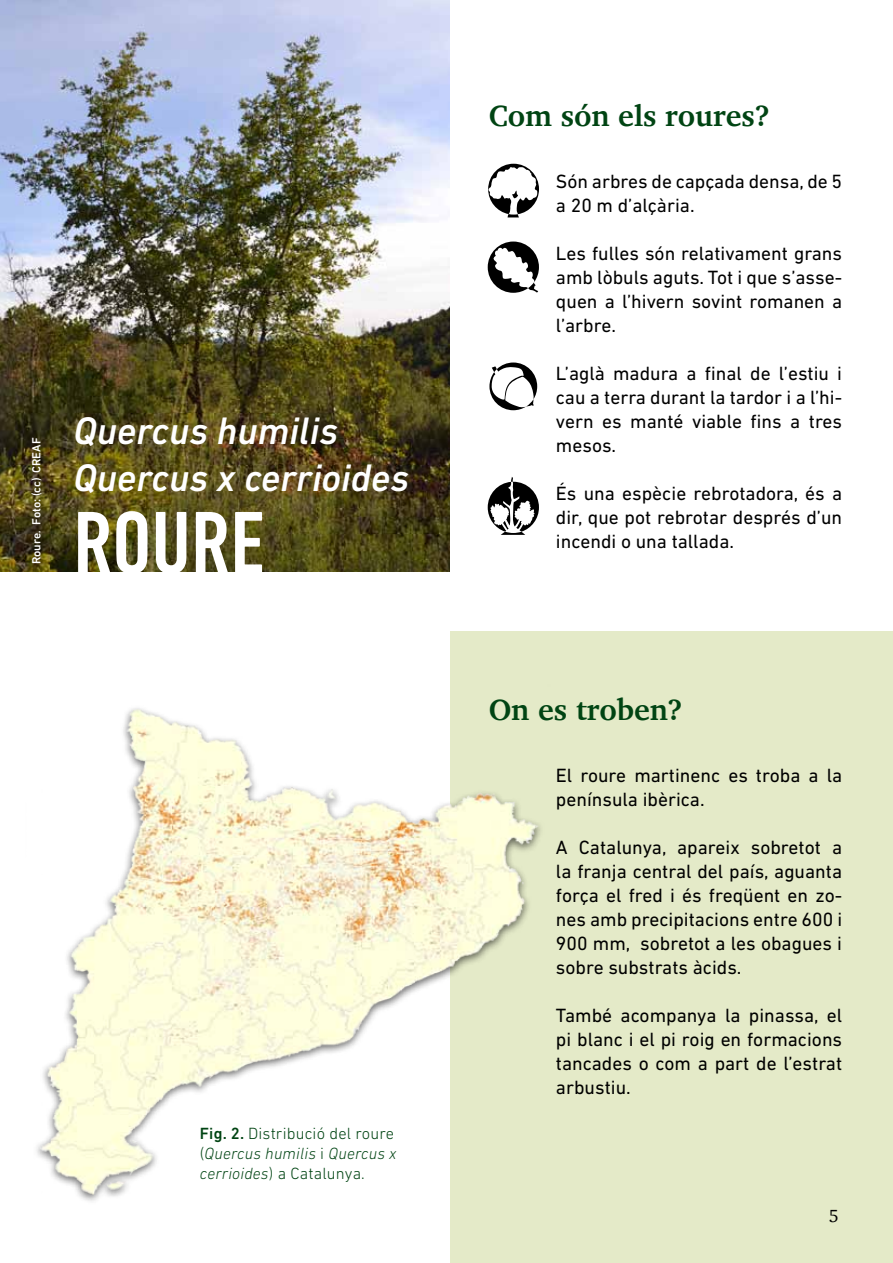
<style>
.page{position:relative;width:893px;height:1263px;background:#fff}
.page>*{position:absolute;margin:0;border:0;box-sizing:border-box;transform-origin:0 0}
.t1{font:500 condensed 90px "DIN Next LT Pro";color:#fff}
.t2{font:italic 500 39px/46.8px "DIN Next LT Pro";color:#fff}
.t3{font:700 30px "Charter OSFBT";color:#004413}
.t4{font:19.5px/24px "DIN Next LT Pro";color:#000;text-align:justify}
.t5{font:18px "Charter BT";color:#000}
.t6{font:300 16.5px/19.8px "DIN Next LT Pro";letter-spacing:.01em;color:#004413}
.t7{font:500 12px "DIN Next LT Pro";color:#fff}
.s1{font-style:italic}
.s2{font-weight:500}
</style>
<div class="page">
<div style="left:450px;top:631px;width:443px;height:632px;background:#e4eac8"></div>
<img style="left:0;top:0;width:450px;height:571px">
<div style="left:26px;top:433px;width:24px;height:141px;background:#000;opacity:.9"></div>
<div style="left:32px;top:682px;width:521px;height:523px;background:#000;opacity:.6"></div>
<img style="left:32px;top:683px;width:515px;height:511px">
<svg style="left:488px;top:242px;width:51px;height:51px"></svg>
<svg style="left:488px;top:164px;width:51px;height:54px"></svg>
<svg style="left:489px;top:362px;width:48px;height:48px"></svg>
<svg style="left:488px;top:477px;width:51px;height:58px"></svg>
<p class="t7" style="left:29px;top:564px;width:128px;rotate:-90deg">Roure<span class="s1">.</span> Foto: (cc) CREAF</p>
<h2 class="t2" style="left:73px;top:407px;width:337px">Quercus humilis<br>Quercus x cerrioides</h2>
<h1 class="t1" style="left:73px;top:492px;width:193px">ROURE</h1>
<p class="t6" style="left:200px;top:1123px;width:198px"><span class="s2">Fig. 2.</span> Distribució del roure (<span class="s1">Quercus humilis</span> i <span class="s1">Quercus x cerrioides</span>) a Catalunya.</p>
<h3 class="t3" style="left:489px;top:97px;width:282px">Com són els roures?</h3>
<p class="t4" style="left:556px;top:169px;width:288px">Són arbres de capçada densa, de 5 a 20 m d’alçària.</p>
<p class="t4" style="left:556px;top:241px;width:288px">Les fulles són relativament grans amb lòbuls aguts. Tot i que s’asse· quen a l’hivern sovint romanen a l’arbre.</p>
<p class="t4" style="left:556px;top:361px;width:288px">L’aglà madura a final de l’estiu i cau a terra durant la tardor i a l’hi· vern es manté viable fins a tres mesos.</p>
<p class="t4" style="left:556px;top:481px;width:288px">És una espècie rebrotadora, és a dir, que pot rebrotar després d’un incendi o una tallada.</p>
<h3 class="t3" style="left:489px;top:691px;width:195px">On es troben?</h3>
<p class="t4" style="left:556px;top:763px;width:288px">El roure martinenc es troba a la península ibèrica.</p>
<p class="t4" style="left:556px;top:835px;width:288px">A Catalunya, apareix sobretot a la franja central del país, aguanta força el fred i és freqüent en zo· nes amb precipitacions entre 600 i 900 mm, sobretot a les obagues i sobre substrats àcids.</p>
<p class="t4" style="left:556px;top:1003px;width:288px">També acompanya la pinassa, el pi blanc i el pi roig en formacions tancades o com a part de l’estrat arbustiu.</p>
<p class="t5" style="left:829px;top:1205px;width:12px">5</p>
</div>
